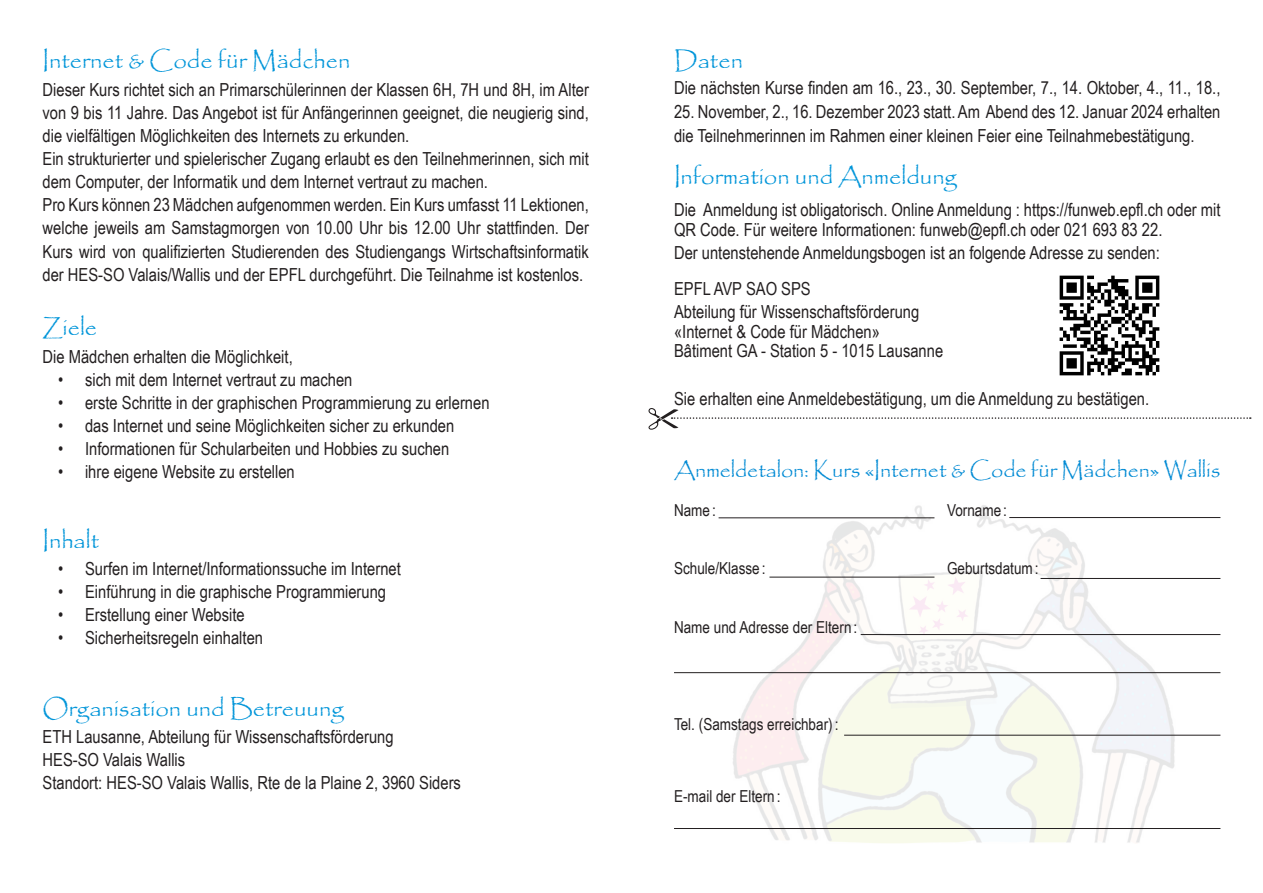
<style>
.page{position:relative;width:1263px;height:893px;background:#fff}
.page>*{position:absolute;margin:0;border:0;box-sizing:border-box;transform-origin:0 0}
.t1{font:24px "Papyrus";color:#0095d9}
.t2{font:21.75px "Papyrus";letter-spacing:-.005em;color:#008ad4}
.t3{font:18px/23.1px "Arial Narrow";color:#231f20}
.t4{font:16.5px "Arial Narrow";color:#231f20}
</style>
<div class="page">
<img style="left:728px;top:505px;width:449px;height:338px">
<hr style="left:769px;top:577px;width:165px;height:1px;background:#231f20">
<hr style="left:1040px;top:578px;width:180px;height:1px;background:#231f20">
<hr style="left:1009px;top:517px;width:211px;height:1px;background:#231f20">
<hr style="left:719px;top:518px;width:215px;height:1px;background:#231f20">
<hr style="left:861px;top:634px;width:359px;height:1px;background:#231f20">
<hr style="left:844px;top:735px;width:376px;height:1px;background:#231f20">
<hr style="left:674px;top:828px;width:546px;height:1px;background:#231f20">
<svg style="left:648px;top:408px;width:603px;height:22px"></svg>
<hr style="left:674px;top:672px;width:546px;height:1px;background:#231f20">
<img style="left:1059px;top:275px;width:101px;height:101px">
<p class="t1" style="left:43px;top:46px;width:309px">Internet &amp; Code für Mädchen</p>
<p class="t3" style="left:43px;top:77px;width:548px;text-align:justify">Dieser Kurs richtet sich an Primarschülerinnen der Klassen 6H, 7H und 8H, im Alter von 9 bis 11 Jahre. Das Angebot ist für Anfängerinnen geeignet, die neugierig sind, die vielfältigen Möglichkeiten des Internets zu erkunden.</p>
<p class="t3" style="left:43px;top:147px;width:548px">Ein strukturierter und spielerischer Zugang erlaubt es den Teilnehmerinnen, sich mit dem Computer, der Informatik und dem Internet vertraut zu machen.</p>
<p class="t3" style="left:43px;top:193px;width:548px;text-align:justify">Pro Kurs können 23 Mädchen aufgenommen werden. Ein Kurs umfasst 11 Lektionen, welche jeweils am Samstagmorgen von 10.00 Uhr bis 12.00 Uhr stattfinden. Der Kurs wird von qualifizierten Studierenden des Studiengangs Wirtschaftsinformatik der HES-SO Valais/Wallis und der EPFL durchgeführt. Die Teilnahme ist kostenlos.</p>
<p class="t1" style="left:43px;top:313px;width:56px">Ziele</p>
<p class="t3" style="left:43px;top:344px;width:252px">Die Mädchen erhalten die Möglichkeit,</p>
<p class="t3" style="left:58px;top:367px;width:296px">• sich mit dem Internet vertraut zu machen</p>
<p class="t3" style="left:58px;top:390px;width:433px">• erste Schritte in der graphischen Programmierung zu erlernen</p>
<p class="t3" style="left:58px;top:413px;width:398px">• das Internet und seine Möglichkeiten sicher zu erkunden</p>
<p class="t3" style="left:58px;top:437px;width:393px">• Informationen für Schularbeiten und Hobbies zu suchen</p>
<p class="t3" style="left:58px;top:460px;width:238px">• ihre eigene Website zu erstellen</p>
<p class="t1" style="left:43px;top:525px;width:58px">Inhalt</p>
<p class="t3" style="left:58px;top:556px;width:344px">• Surfen im Internet/Informationssuche im Internet</p>
<p class="t3" style="left:58px;top:579px;width:330px">• Einführung in die graphische Programmierung</p>
<p class="t3" style="left:58px;top:602px;width:188px">• Erstellung einer Website</p>
<p class="t3" style="left:58px;top:626px;width:207px">• Sicherheitsregeln einhalten</p>
<p class="t1" style="left:43px;top:694px;width:303px">Organisation und Betreuung</p>
<p class="t3" style="left:43px;top:725px;width:353px">ETH Lausanne, Abteilung für Wissenschaftsförderung</p>
<p class="t3" style="left:43px;top:748px;width:144px">HES-SO Valais Wallis</p>
<p class="t3" style="left:43px;top:771px;width:420px">Standort: HES-SO Valais Wallis, Rte de la Plaine 2, 3960 Siders</p>
<p class="t1" style="left:674px;top:46px;width:70px">Daten</p>
<p class="t3" style="left:674px;top:75px;width:548px">Die nächsten Kurse finden am 16., 23., 30. September, 7., 14. Oktober, 4., 11., 18.,</p>
<p class="t3" style="left:674px;top:99px;width:548px;line-height:24px">25. November, 2., 16. Dezember 2023 statt. Am Abend des 12. Januar 2024 erhalten die Teilnehmerinnen im Rahmen einer kleinen Feier eine Teilnahmebestätigung.</p>
<p class="t1" style="left:674px;top:161px;width:284px">Information und Anmeldung</p>
<p class="t3" style="left:674px;top:199px;width:548px;line-height:19.5px">Die Anmeldung ist obligatorisch. Online Anmeldung : https://funweb.epfl.ch oder mit<br>QR Code. Für weitere Informationen: funweb@epfl.ch oder 021 693 83 22.</p>
<p class="t3" style="left:674px;top:241px;width:487px">Der untenstehende Anmeldungsbogen ist an folgende Adresse zu senden:</p>
<p class="t3" style="left:674px;top:277px;width:138px">EPFL AVP SAO SPS</p>
<p class="t3" style="left:674px;top:300px;width:247px">Abteilung für Wissenschaftsförderung</p>
<p class="t3" style="left:674px;top:319px;width:207px">«Internet &amp; Code für Mädchen»</p>
<p class="t3" style="left:674px;top:339px;width:271px">Bâtiment GA - Station 5 - 1015 Lausanne</p>
<p class="t3" style="left:674px;top:386px;width:477px">Sie erhalten eine Anmeldebestätigung, um die Anmeldung zu bestätigen.</p>
<p class="t2" style="left:674px;top:457px;width:548px">Anmeldetalon: Kurs «Internet &amp; Code für Mädchen» Wallis</p>
<p class="t4" style="left:674px;top:498px;width:43px">Name :</p>
<p class="t4" style="left:947px;top:498px;width:61px">Vorname :</p>
<p class="t4" style="left:674px;top:556px;width:93px">Schule/Klasse :</p>
<p class="t4" style="left:947px;top:556px;width:93px">Geburtsdatum:</p>
<p class="t4" style="left:674px;top:615px;width:185px">Name und Adresse der Eltern :</p>
<p class="t4" style="left:674px;top:712px;width:166px">Tel. (Samstags erreichbar):</p>
<p class="t4" style="left:674px;top:784px;width:108px">E-mail der Eltern :</p>
</div>
